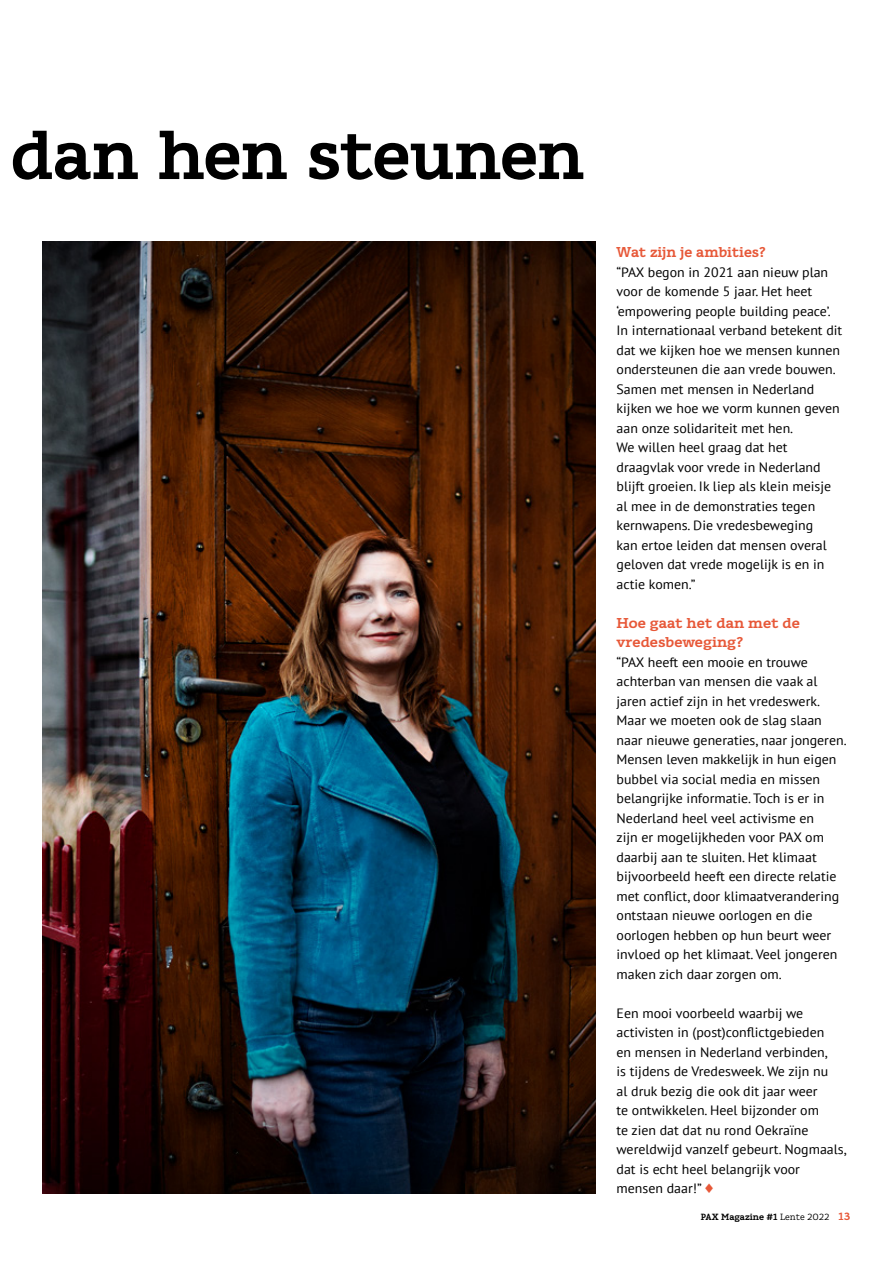
<style>
.page{position:relative;width:893px;height:1263px;background:#fff}
.page>*{position:absolute;margin:0;border:0;box-sizing:border-box;transform-origin:0 0}
.t1{font:700 69px "Karlo Serif";letter-spacing:-.015em;color:#000}
.t2{font:700 14.25px/19.5px "Karlo Serif";color:#e75838}
.t3{font:13.5px/19.5px "PT Sans";color:#000}
.t4{font:700 9px "Karlo Serif";color:#000}
.s1{font-weight:400}
.s2{font-size:10.5px;color:#e75838}
</style>
<div class="page">
<img style="left:43px;top:241px;width:552px;height:952px">
<h1 class="t1" style="left:10px;top:113px;width:576px">dan hen steunen</h1>
<p class="t2" style="left:617px;top:242px;width:151px">Wat zijn je ambities?</p>
<p class="t3" style="left:617px;top:262px;width:227px">“PAX begon in 2021 aan nieuw plan voor de komende 5 jaar. Het heet ‘empowering people building peace’.<br>In internationaal verband betekent dit dat we kijken hoe we mensen kunnen ondersteunen die aan vrede bouwen.<br>Samen met mensen in Nederland kijken we hoe we vorm kunnen geven aan onze solidariteit met hen.<br>We willen heel graag dat het draagvlak voor vrede in Nederland blijft groeien. Ik liep als klein meisje al mee in de demonstraties tegen kernwapens. Die vredesbeweging<br>kan ertoe leiden dat mensen overal geloven dat vrede mogelijk is en in actie komen.”</p>
<p class="t2" style="left:617px;top:613px;width:185px">Hoe gaat het dan met de vredesbeweging?</p>
<p class="t3" style="left:617px;top:652px;width:232px">“PAX heeft een mooie en trouwe achterban van mensen die vaak al jaren actief zijn in het vredeswerk.<br>Maar we moeten ook de slag slaan naar nieuwe generaties, naar jongeren.<br>Mensen leven makkelijk in hun eigen bubbel via social media en missen belangrijke informatie. Toch is er in Nederland heel veel activisme en<br>zijn er mogelijkheden voor PAX om daarbij aan te sluiten. Het klimaat bijvoorbeeld heeft een directe relatie met conflict, door klimaatverandering ontstaan nieuwe oorlogen en die oorlogen hebben op hun beurt weer invloed op het klimaat. Veel jongeren maken zich daar zorgen om.</p>
<p class="t3" style="left:617px;top:1003px;width:232px">Een mooi voorbeeld waarbij we activisten in (post)conflictgebieden<br>en mensen in Nederland verbinden,<br>is tijdens de Vredesweek. We zijn nu<br>al druk bezig die ook dit jaar weer<br>te ontwikkelen. Heel bijzonder om<br>te zien dat dat nu rond Oekraïne wereldwijd vanzelf gebeurt. Nogmaals, dat is echt heel belangrijk voor mensen daar!”</p>
<p class="t4" style="left:701px;top:1212px;width:151px">PAX Magazine #1 <span class="s1">Lente 2022</span> <span class="s2">13</span></p>
</div>
